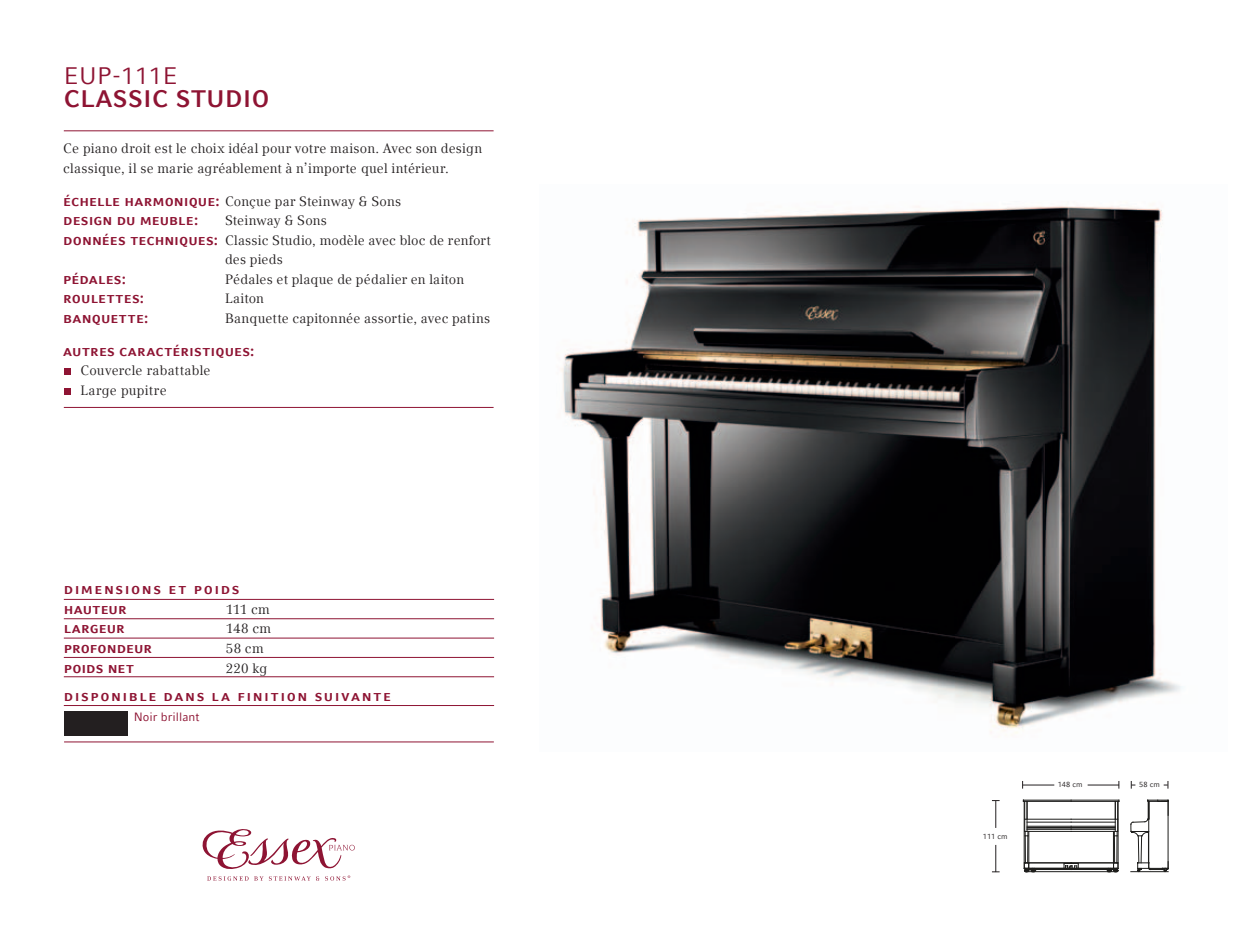
<style>
.page{position:relative;width:1234px;height:936px;background:#fff}
.page>*{position:absolute;margin:0;border:0;box-sizing:border-box;transform-origin:0 0}
.t1{font:700 23.85px "Compatil Fact LT Com";letter-spacing:.025em;color:#8e1433}
.t2{font:23.85px "Compatil Fact LT Com";letter-spacing:.025em;color:#8e1433}
.t3{font:15px "Compatil Fact LT Com Bd SC";letter-spacing:.01em;color:#8e1433}
.t4{font:15px "Compatil Fact LT Com Bd SC";letter-spacing:.1em;color:#8e1433}
.t5{font:15px/19.5px "Compatil Fact LT Com Bd SC";letter-spacing:.095em;color:#8e1433}
.t6{font:13.5px/19.5px "Compatil Text LT Com";letter-spacing:.01em;color:#231f20}
.t7{font:12px "Compatil Fact LT Com";color:#8e1433}
.t8{font:7.5px "Compatil Fact LT Com";color:#231f20}
.s1{font-family:"Compatil Fact LT Com Bd SC";font-size:15px;color:#8e1433}
</style>
<div class="page">
<hr style="left:64px;top:130px;width:429px;height:1px;background:#8e1433">
<svg style="left:202px;top:829px;width:153px;height:51px"></svg>
<img style="left:561px;top:206px;width:622px;height:528px">
<hr style="left:1130px;top:871px;width:37px;height:1px;background:#1d1d1b">
<hr style="left:1070px;top:799px;width:48px;height:1px;background:#1d1d1b">
<svg style="left:1130px;top:800px;width:38px;height:71px"></svg>
<hr style="left:1023px;top:799px;width:47px;height:1px;background:#1d1d1b">
<svg style="left:1022px;top:800px;width:97px;height:72px"></svg>
<hr style="left:1022px;top:784px;width:32px;height:1px;background:#231f20">
<hr style="left:1087px;top:784px;width:31px;height:1px;background:#231f20">
<svg style="left:991px;top:800px;width:8px;height:27px"></svg>
<svg style="left:992px;top:844px;width:7px;height:28px"></svg>
<svg style="left:1130px;top:781px;width:5px;height:7px"></svg>
<svg style="left:1163px;top:781px;width:5px;height:7px"></svg>
<hr style="left:64px;top:407px;width:429px;height:1px;background:#8e1433">
<svg style="left:64px;top:369px;width:6px;height:6px"></svg>
<svg style="left:64px;top:388px;width:6px;height:6px"></svg>
<div style="left:64px;top:711px;width:64px;height:24px;background:#231f20"></div>
<hr style="left:64px;top:741px;width:429px;height:1px;background:#8e1433">
<hr style="left:64px;top:599px;width:430px;height:1px;background:#8e1433">
<hr style="left:64px;top:637px;width:430px;height:1px;background:#8e1433">
<hr style="left:64px;top:618px;width:430px;height:1px;background:#8e1433">
<hr style="left:64px;top:657px;width:430px;height:1px;background:#8e1433">
<hr style="left:64px;top:676px;width:430px;height:1px;background:#8e1433">
<hr style="left:64px;top:705px;width:430px;height:1px;background:#8e1433">
<h1 class="t2" style="left:64px;top:61px;width:115px">EUP-111E</h1>
<h1 class="t1" style="left:64px;top:85px;width:207px">CLASSIC STUDIO</h1>
<p class="t6" style="left:63px;top:139px;width:420px">Ce piano droit est le choix idéal pour votre maison. Avec son design classique, il se marie agréablement à n’importe quel intérieur.</p>
<p class="t6" style="left:63px;top:191px;width:339px"><span class="s1">échelle harmonique:</span> Conçue par Steinway &amp; Sons</p>
<p class="t3" style="left:63px;top:211px;width:136px">design du meuble:</p>
<p class="t6" style="left:225px;top:211px;width:104px">Steinway &amp; Sons</p>
<p class="t6" style="left:63px;top:230px;width:429px"><span class="s1">données techniques:</span> Classic Studio, modèle avec bloc de renfort</p>
<p class="t6" style="left:225px;top:250px;width:59px">des pieds</p>
<p class="t3" style="left:63px;top:269px;width:64px">pédales:</p>
<p class="t6" style="left:225px;top:269px;width:240px">Pédales et plaque de pédalier en laiton</p>
<p class="t3" style="left:63px;top:289px;width:82px">roulettes:</p>
<p class="t6" style="left:225px;top:289px;width:40px">Laiton</p>
<p class="t3" style="left:63px;top:308px;width:86px">banquette:</p>
<p class="t6" style="left:225px;top:308px;width:267px">Banquette capitonnée assortie, avec patins</p>
<p class="t3" style="left:63px;top:341px;width:192px">autres caractéristiques:</p>
<p class="t6" style="left:80px;top:361px;width:132px">Couvercle rabattable<br>Large pupitre</p>
<p class="t5" style="left:64px;top:579px;width:177px">dimensions et poids hauteur</p>
<p class="t6" style="left:226px;top:599px;width:45px">111 cm</p>
<p class="t3" style="left:64px;top:619px;width:63px">largeur</p>
<p class="t6" style="left:226px;top:619px;width:47px">148 cm</p>
<p class="t3" style="left:64px;top:639px;width:90px">profondeur</p>
<p class="t6" style="left:226px;top:638px;width:39px">58 cm</p>
<p class="t3" style="left:64px;top:658px;width:72px">poids net</p>
<p class="t6" style="left:226px;top:658px;width:43px">220 kg</p>
<p class="t4" style="left:64px;top:687px;width:329px">disponible dans la finition suivante</p>
<p class="t7" style="left:134px;top:709px;width:67px">Noir brillant</p>
<p class="t8" style="left:982px;top:831px;width:26px">111 cm</p>
<p class="t8" style="left:1057px;top:779px;width:26px">148 cm</p>
<p class="t8" style="left:1138px;top:779px;width:22px">58 cm</p>
</div>
